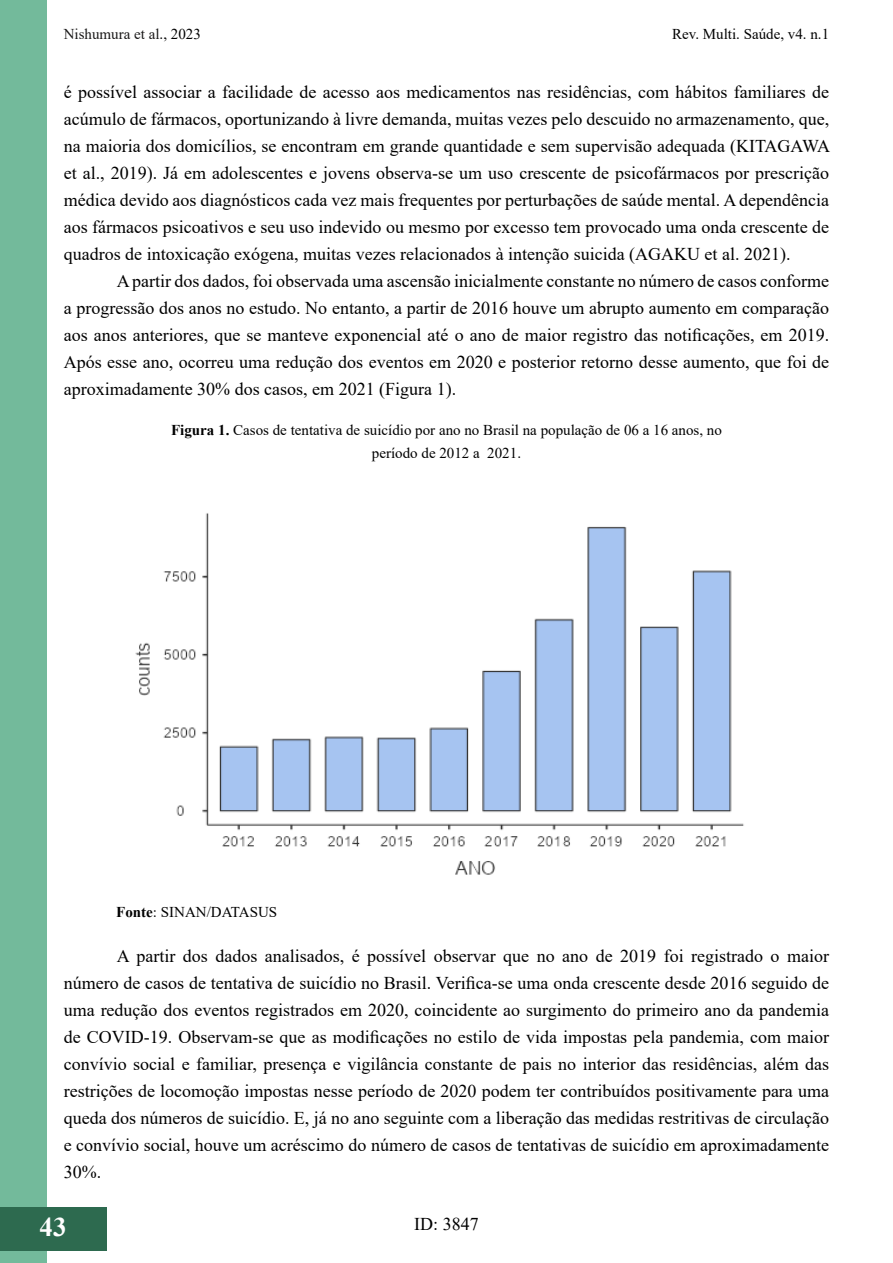
<style>
.page{position:relative;width:893px;height:1263px;background:#fff}
.page>*{position:absolute;margin:0;border:0;box-sizing:border-box;transform-origin:0 0}
.t1{font:700 27px "Times New Roman";color:#fff}
.t2{font:18px/27px "Times New Roman";color:#000;text-align:justify}
.t3{font:15px/22.5px "Times New Roman";color:#000;text-align:center}
.t4{font:15px "Times New Roman";color:#181717}
.s1{color:#000}
.s2{font-weight:700}
</style>
<div class="page">
<div style="left:0;top:1px;width:47px;height:1262px;background:#73ba9b"></div>
<div style="left:0;top:1207px;width:106px;height:43px;background:#2d6a4f"></div>
<img style="left:135px;top:513px;width:609px;height:362px">
<p class="t4" style="left:64px;top:24px;width:139px">Nishumura et al<span class="s1">., 2023</span></p>
<p class="t3" style="left:672px;top:22px;width:158px">Rev. Multi. Saúde, v4. n.1</p>
<p class="t2" style="left:64px;top:77px;width:768px">é possível associar a facilidade de acesso aos medicamentos nas residências, com hábitos familiares de acúmulo de fármacos, oportunizando à livre demanda, muitas vezes pelo descuido no armazenamento, que, na maioria dos domicílios, se encontram em grande quantidade e sem supervisão adequada (KITAGAWA et al., 2019). Já em adolescentes e jovens observa-se um uso crescente de psicofármacos por prescrição médica devido aos diagnósticos cada vez mais frequentes por perturbações de saúde mental. A dependência aos fármacos psicoativos e seu uso indevido ou mesmo por excesso tem provocado uma onda crescente de quadros de intoxicação exógena, muitas vezes relacionados à intenção suicida (AGAKU et al. 2021).</p>
<p class="t2" style="left:64px;top:266px;width:767px;text-indent:53px">A partir dos dados, foi observada uma ascensão inicialmente constante no número de casos conforme a progressão dos anos no estudo. No entanto, a partir de 2016 houve um abrupto aumento em comparação aos anos anteriores, que se manteve exponencial até o ano de maior registro das notificações, em 2019.<br>Após esse ano, ocorreu uma redução dos eventos em 2020 e posterior retorno desse aumento, que foi de aproximadamente 30% dos casos, em 2021 (Figura 1).</p>
<p class="t3" style="left:171px;top:418px;width:552px"><span class="s2">Figura 1.</span> Casos de tentativa de suicídio por ano no Brasil na população de 06 a 16 anos, no período de 2012 a 2021.</p>
<p class="t3" style="left:116px;top:900px;width:162px"><span class="s2">Fonte</span>: SINAN/DATASUS</p>
<p class="t2" style="left:64px;top:942px;width:767px;text-indent:53px">A partir dos dados analisados, é possível observar que no ano de 2019 foi registrado o maior número de casos de tentativa de suicídio no Brasil. Verifica-se uma onda crescente desde 2016 seguido de uma redução dos eventos registrados em 2020, coincidente ao surgimento do primeiro ano da pandemia de COVID-19. Observam-se que as modificações no estilo de vida impostas pela pandemia, com maior convívio social e familiar, presença e vigilância constante de pais no interior das residências, além das restrições de locomoção impostas nesse período de 2020 podem ter contribuídos positivamente para uma queda dos números de suicídio. E, já no ano seguinte com a liberação das medidas restritivas de circulação e convívio social, houve um acréscimo do número de casos de tentativas de suicídio em aproximadamente 30%.</p>
<h1 class="t1" style="left:40px;top:1207px;width:28px">43</h1>
<p class="t2" style="left:414px;top:1210px;width:66px">ID: 3847</p>
</div>
